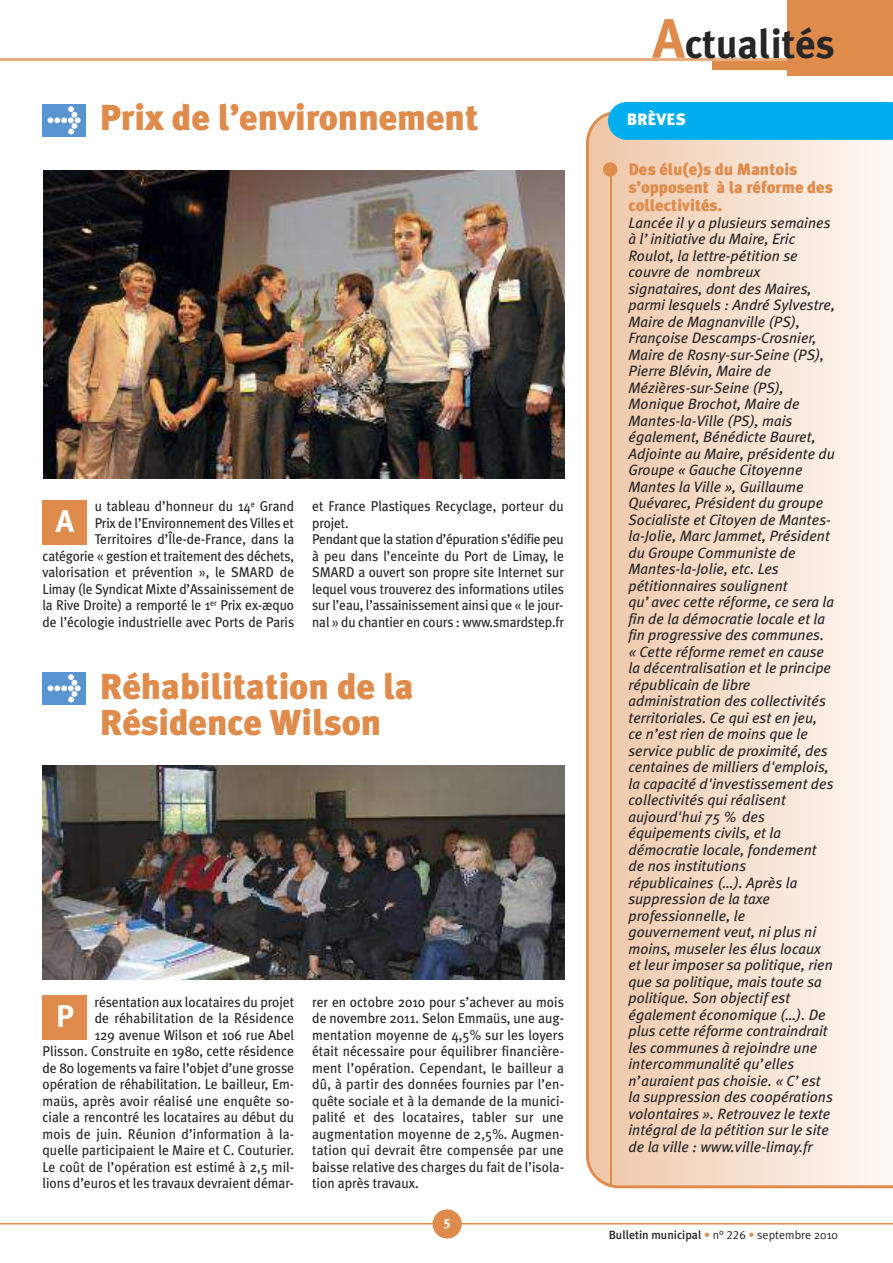
<style>
.page{position:relative;width:893px;height:1263px;background:#fff}
.page>*{position:absolute;margin:0;border:0;box-sizing:border-box;transform-origin:0 0}
.t1{font:700 40.5px "Meta Plus";color:#272627}
.t2{font:900 36px/36px "Meta Plus";color:#df8b4c}
.t3{font:700 31.5px "Meta Plus";color:#fff}
.t4{font:900 27px "Meta Plus";color:#fff}
.t5{font:900 16.5px/18px "Meta Plus";color:#df8b4c}
.t6{font:900 16.5px "Meta Plus";color:#fff}
.t7{font:italic 15px/16.5px "Meta Plus";color:#272627}
.t8{font:14.25px/16.5px "Meta Plus";letter-spacing:-.005em;color:#272627;text-align:right;scale:.96 1}
.t9{font:14.25px/16.5px "Meta Plus";letter-spacing:-.005em;color:#272627;text-align:right;scale:.95 1}
.t10{font:13.5px "Meta Plus Bold Caps";color:#fff}
.t11{font:500 12px "Meta Plus";color:#272627}
.s1{font-size:27px;color:#fff}
.s2{font-size:55.5px;color:#df8b4c}
.s3{font-family:"Meta Plus Normal";font-weight:400;color:#df8b4c}
.s4{font-family:"Meta Plus Normal";font-weight:400}
.s5{font-family:"Meta Plus Normal Caps";font-weight:400}
</style>
<div class="page">
<hr style="left:0;top:59px;width:893px;height:2px;background:#e8ae82">
<div style="left:43px;top:500px;width:44px;height:45px;background:#df8b4c"></div>
<hr style="left:0;top:1223px;width:893px;height:1px;background:#df8b4c">
<div style="left:433px;top:1209px;width:29px;height:29px;background:#df8b4c;border-radius:50%"></div>
<div style="left:787px;top:0;width:106px;height:76px;background:#df8b4c"></div>
<div style="left:712px;top:61px;width:181px;height:9px;background:#df8b4c"></div>
<div style="left:43px;top:104px;width:43px;height:32px;background:#5794d0"></div>
<img style="left:44px;top:171px;width:520px;height:307px">
<svg style="left:586px;top:112px;width:307px;height:1076px;background:#f5decc"></svg>
<hr style="left:610px;top:163px;width:1px;height:1023px;background:#df8b4c">
<div style="left:603px;top:162px;width:14px;height:14px;background:#df8b4c;border-radius:50%"></div>
<div style="left:608px;top:102px;width:285px;height:38px;background:#00aded"></div>
<div style="left:43px;top:995px;width:44px;height:45px;background:#df8b4c"></div>
<div style="left:43px;top:672px;width:43px;height:33px;background:#5794d0"></div>
<img style="left:43px;top:766px;width:521px;height:214px">
<h2 class="t2" style="left:46px;top:100px;width:434px"><span class="s1">&gt;</span> Prix de l’environnement</h2>
<p class="t9" style="left:43px;top:498px;width:266px">u tableau d’honneur du 14<sup>e</sup> Grand<br>Prix de l’Environnement des Villes et Territoires d’Île-de-France, dans la catégorie « gestion et traitement des déchets, valorisation et prévention », le SMARD de Limay (le Syndicat Mixte d’Assainissement de la Rive Droite) a remporté le 1<sup>er</sup> Prix ex-æquo de l’écologie industrielle avec Ports de Paris</p>
<p class="t9" style="left:312px;top:498px;width:266px;text-align:left">et France Plastiques Recyclage, porteur du projet.<br>Pendant que la station d’épuration s’édifie peu à peu dans l’enceinte du Port de Limay, le SMARD a ouvert son propre site Internet sur lequel vous trouverez des informations utiles sur l’eau, l’assainissement ainsi que « le jour&shy;nal » du chantier en cours : www.smardstep.fr</p>
<h3 class="t3" style="left:56px;top:502px;width:20px">A</h3>
<h3 class="t4" style="left:46px;top:671px;width:37px">&gt;</h3>
<h2 class="t2" style="left:100px;top:668px;width:315px">Réhabilitation de la<br>Résidence Wilson</h2>
<p class="t8" style="left:43px;top:993px;width:264px">résentation aux locataires du projet<br>de réhabilitation de la Résidence<br>129 avenue Wilson et 106 rue Abel<br>Plisson. Construite en 1980, cette résidence de 80 logements va faire l’objet d’une grosse opération de réhabilitation. Le bailleur, Em&shy;maüs, après avoir réalisé une enquête so&shy;ciale a rencontré les locataires au début du mois de juin. Réunion d’information à la&shy;quelle participaient le Maire et C. Couturier.<br>Le coût de l’opération est estimé à 2,5 mil&shy;lions d’euros et les travaux devraient démar-</p>
<p class="t8" style="left:312px;top:993px;width:264px;text-align:justify">rer en octobre 2010 pour s’achever au mois de novembre 2011. Selon Emmaüs, une aug&shy;mentation moyenne de 4,5% sur les loyers était nécessaire pour équilibrer financière&shy;ment l’opération. Cependant, le bailleur a dû, à partir des données fournies par l’en&shy;quête sociale et à la demande de la munici&shy;palité et des locataires, tabler sur une augmentation moyenne de 2,5%. Augmen&shy;tation qui devrait être compensée par une baisse relative des charges du fait de l’isola&shy;tion après travaux.</p>
<h3 class="t3" style="left:56px;top:997px;width:20px">P</h3>
<p class="t10" style="left:444px;top:1215px;width:9px">5</p>
<h1 class="t1" style="left:653px;top:20px;width:184px"><span class="s2">A</span>ctualités</h1>
<p class="t6" style="left:627px;top:109px;width:60px">BRÈVES</p>
<p class="t5" style="left:628px;top:160px;width:206px">Des élu(e)s du Mantois s’opposent à la réforme des collectivités.</p>
<p class="t7" style="left:628px;top:214px;width:208px">Lancée il y a plusieurs semaines à l’initiative du Maire, Eric<br>Roulot, la lettre-pétition se couvre de nombreux signataires, dont des Maires, parmi lesquels : André Sylvestre,<br>Maire de Magnanville (PS),<br>Françoise Descamps-Crosnier,<br>Maire de Rosny-sur-Seine (PS),<br>Pierre Blévin, Maire de<br>Mézières-sur-Seine (PS),<br>Monique Brochot, Maire de<br>Mantes-la-Ville (PS), mais également, Bénédicte Bauret,<br>Adjointe au Maire, présidente du<br>Groupe « Gauche Citoyenne<br>Mantes la Ville », Guillaume<br>Quévarec, Président du groupe<br>Socialiste et Citoyen de Mantes&shy;la-Jolie, Marc Jammet, Président du Groupe Communiste de<br>Mantes-la-Jolie, etc. Les pétitionnaires soulignent qu’avec cette réforme, ce sera la fin de la démocratie locale et la fin progressive des communes. « Cette réforme remet en cause la décentralisation et le principe républicain de libre administration des collectivités territoriales. Ce qui est en jeu,<br>ce n’est rien de moins que le service public de proximité, des centaines de milliers d'emplois, la capacité d'investissement des collectivités qui réalisent aujourd'hui 75 % des équipements civils, et la démocratie locale, fondement de nos institutions républicaines (…). Après la suppression de la taxe professionnelle, le gouvernement veut, ni plus ni moins, museler les élus locaux et leur imposer sa politique, rien que sa politique, mais toute sa politique. Son objectif est également économique (…). De plus cette réforme contraindrait les communes à rejoindre une intercommunalité qu’elles n’auraient pas choisie. « C’est la suppression des coopérations volontaires ». Retrouvez le texte intégral de la pétition sur le site de la ville : www.ville-limay.fr</p>
<p class="t11" style="left:609px;top:1227px;width:231px">Bulletin municipal <span class="s3">•</span> <span class="s4">n°</span> <span class="s5">226</span> <span class="s3">•</span> <span class="s4">septembre 2010</span></p>
</div>
